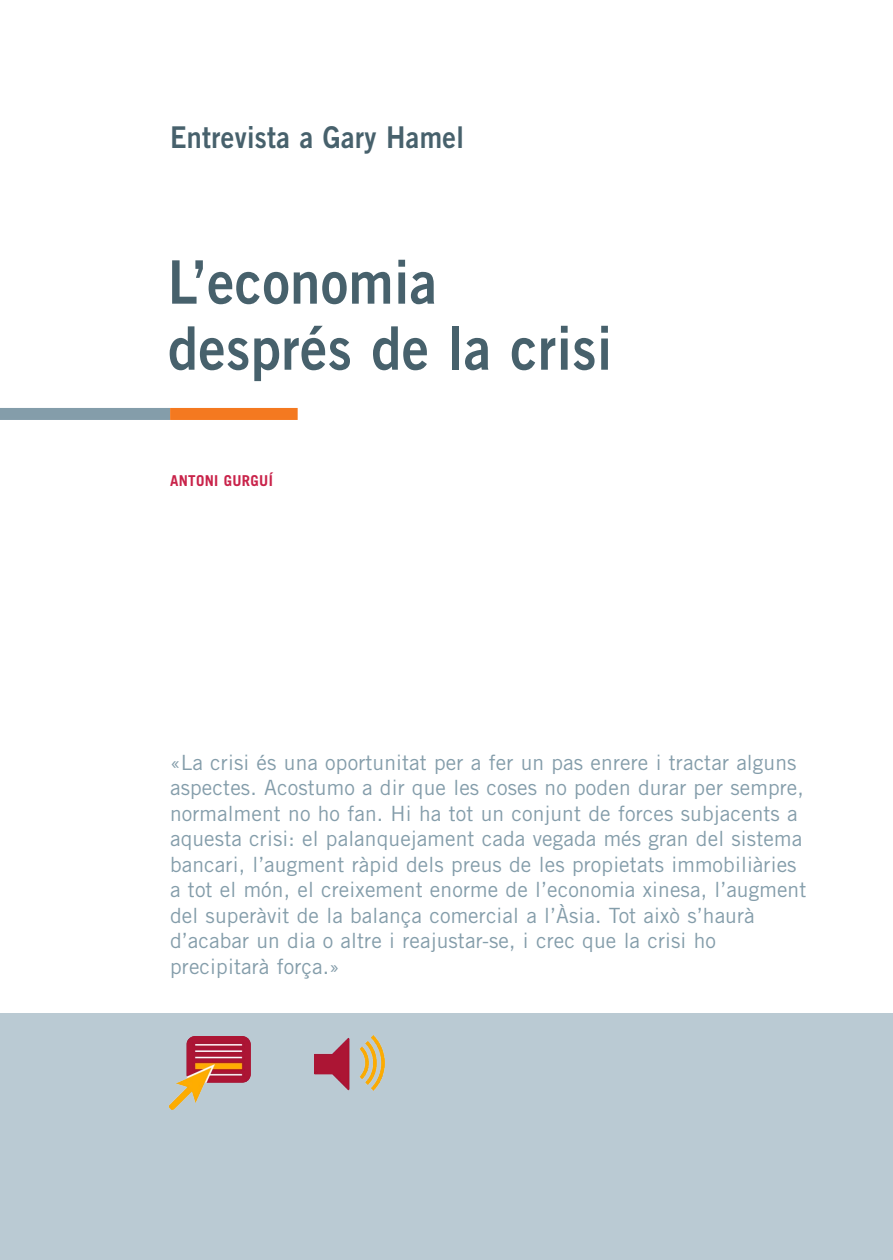
<style>
.page{position:relative;width:893px;height:1260px;background:#fff}
.page>*{position:absolute;margin:0;border:0;box-sizing:border-box;transform-origin:0 0}
.t1{font:60px/66px "Trade Gothic Bold Two";letter-spacing:.01em;color:#47616c;scale:.9 1}
.t2{font:30px "Trade Gothic Bold Two";letter-spacing:.01em;color:#47616c;scale:.9 1}
.t3{font:21px/25.5px "Trade Gothic";letter-spacing:.005em;color:#849daa}
.t4{font:700 15px "Trade Gothic";letter-spacing:.02em;color:#c9234a}
</style>
<div class="page">
<div style="left:0;top:1012px;width:893px;height:247px;background:#bacad3"></div>
<div style="left:0;top:408px;width:170px;height:12px;background:#849daa"></div>
<div style="left:170px;top:408px;width:128px;height:12px;background:#f47920"></div>
<img style="left:170px;top:1036px;width:81px;height:73px">
<img style="left:314px;top:1035px;width:70px;height:54px">
<h2 class="t2" style="left:170px;top:127px;width:328px">Entrevista a Gary Hamel</h2>
<h1 class="t1" style="left:168px;top:255px;width:495px">L’economia després de la crisi</h1>
<p class="t4" style="left:170px;top:475px;width:104px">ANTONI GURGUÍ</p>
<p class="t3" style="left:170px;top:751px;width:638px">«La crisi és una oportunitat per a fer un pas enrere i tractar alguns aspectes. Acostumo a dir que les coses no poden durar per sempre, normalment no ho fan. Hi ha tot un conjunt de forces subjacents a aquesta crisi: el palanquejament cada vegada més gran del sistema bancari, l’augment ràpid dels preus de les propietats immobiliàries a tot el món, el creixement enorme de l’economia xinesa, l’augment del superàvit de la balança comercial a l’Àsia. Tot això s’haurà d’acabar un dia o altre i reajustar-se, i crec que la crisi ho precipitarà força.»</p>
</div>
